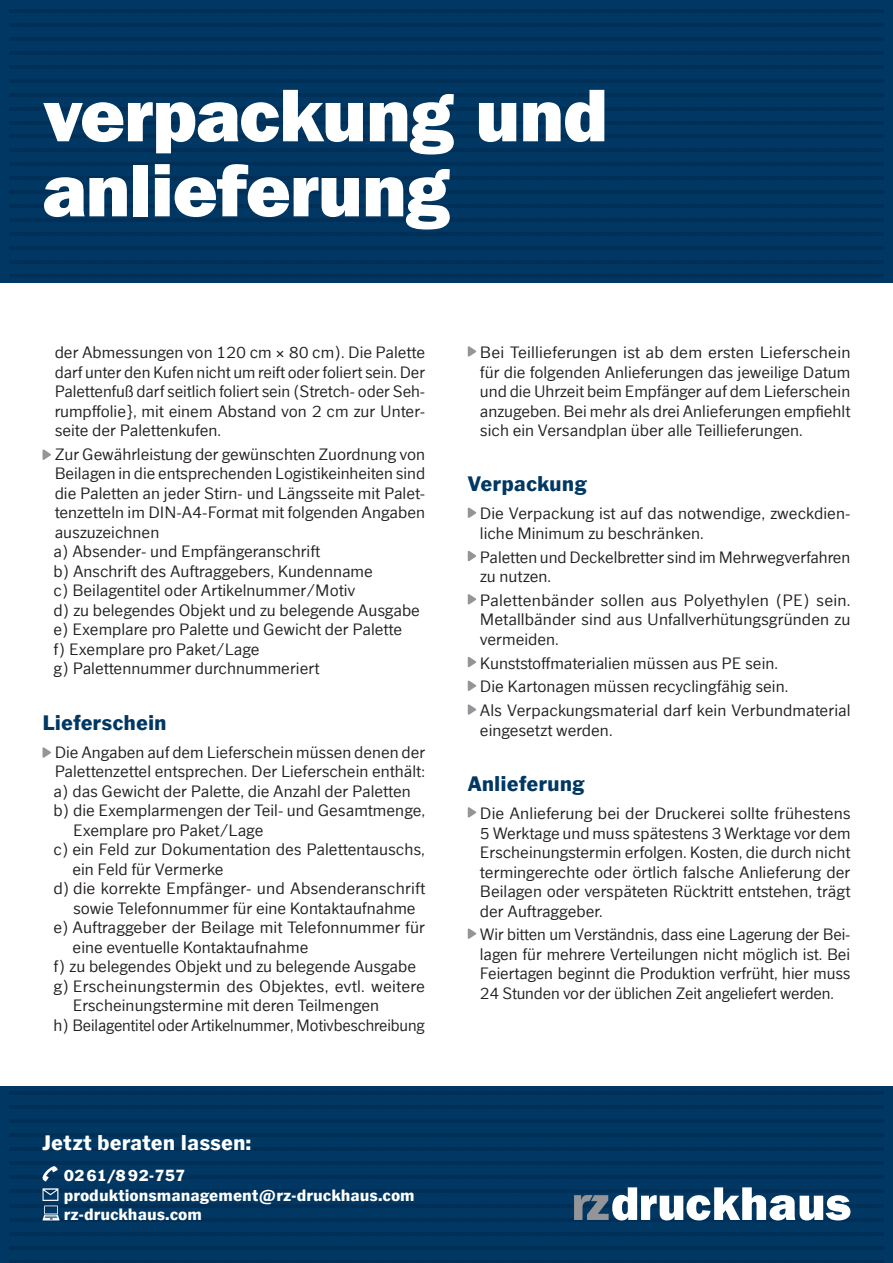
<style>
.page{position:relative;width:893px;height:1263px;background:#fff}
.page>*{position:absolute;margin:0;border:0;box-sizing:border-box;transform-origin:0 0}
.t1{font:800 75px/75px "Franklin Gothic LT";letter-spacing:-.005em;color:#fff}
.t2{font:700 19.5px "Franklin Gothic 1 ST";color:#003863}
.t3{font:700 19.5px "Franklin Gothic 1 ST";color:#fff}
.t4{font:15px/19.5px "Franklin Gothic 1 ST";color:#231f20;text-align:justify}
.t5{font:700 15px/19.5px "Franklin Gothic 1 ST";color:#fff}
</style>
<div class="page">
<div style="left:0;top:0;width:893px;height:283px;background:#003863"></div>
<svg style="left:11px;top:11px;width:871px;height:1px"></svg>
<hr style="left:11px;top:80px;width:871px;height:2px;background:#002f57">
<svg style="left:11px;top:150px;width:871px;height:1px"></svg>
<hr style="left:11px;top:219px;width:871px;height:2px;background:#002f57">
<svg style="left:11px;top:25px;width:871px;height:1px"></svg>
<hr style="left:11px;top:94px;width:871px;height:2px;background:#002f57">
<svg style="left:11px;top:164px;width:871px;height:1px"></svg>
<hr style="left:11px;top:233px;width:871px;height:2px;background:#002f57">
<hr style="left:11px;top:38px;width:871px;height:2px;background:#002f57">
<svg style="left:11px;top:108px;width:871px;height:1px"></svg>
<hr style="left:11px;top:177px;width:871px;height:2px;background:#002f57">
<svg style="left:11px;top:247px;width:871px;height:1px"></svg>
<hr style="left:11px;top:52px;width:871px;height:2px;background:#002f57">
<svg style="left:11px;top:122px;width:871px;height:1px"></svg>
<hr style="left:11px;top:191px;width:871px;height:2px;background:#002f57">
<svg style="left:11px;top:261px;width:871px;height:1px"></svg>
<hr style="left:11px;top:66px;width:871px;height:2px;background:#002f57">
<svg style="left:11px;top:136px;width:871px;height:1px"></svg>
<hr style="left:11px;top:205px;width:871px;height:2px;background:#002f57">
<svg style="left:11px;top:275px;width:871px;height:1px"></svg>
<div style="left:0;top:1086px;width:893px;height:177px;background:#003863"></div>
<hr style="left:11px;top:1134px;width:871px;height:2px;background:#002f57">
<hr style="left:11px;top:1148px;width:871px;height:2px;background:#002f57">
<svg style="left:11px;top:1092px;width:871px;height:1px"></svg>
<svg style="left:11px;top:1233px;width:871px;height:1px"></svg>
<svg style="left:11px;top:1106px;width:871px;height:1px"></svg>
<hr style="left:11px;top:1247px;width:871px;height:2px;background:#002f57">
<svg style="left:11px;top:1120px;width:871px;height:1px"></svg>
<hr style="left:11px;top:1261px;width:871px;height:2px;background:#002f57">
<svg style="left:43px;top:449px;width:8px;height:11px"></svg>
<svg style="left:43px;top:747px;width:8px;height:11px"></svg>
<svg style="left:468px;top:346px;width:8px;height:11px"></svg>
<svg style="left:468px;top:507px;width:8px;height:11px"></svg>
<svg style="left:468px;top:551px;width:8px;height:10px"></svg>
<svg style="left:468px;top:594px;width:8px;height:11px"></svg>
<svg style="left:468px;top:657px;width:8px;height:10px"></svg>
<svg style="left:468px;top:680px;width:8px;height:11px"></svg>
<svg style="left:468px;top:704px;width:8px;height:11px"></svg>
<svg style="left:468px;top:807px;width:8px;height:11px"></svg>
<svg style="left:468px;top:928px;width:8px;height:11px"></svg>
<svg style="left:11px;top:1162px;width:871px;height:19px"></svg>
<svg style="left:11px;top:1187px;width:871px;height:33px"></svg>
<h1 class="t1" style="left:43px;top:78px;width:566px">verpackung und anlieferung</h1>
<p class="t4" style="left:55px;top:343px;width:372px">der Abmessungen von 120 cm × 80 cm). Die Palette darf unter den Kufen nicht um reift oder foliert sein. Der Palettenfuß darf seitlich foliert sein (Stretch- oder Seh&shy;rumpffolie}, mit einem Abstand von 2 cm zur Unter&shy;seite der Palettenkufen.</p>
<p class="t4" style="left:53px;top:445px;width:373px;text-align:left">Zur Gewährleistung der gewünschten Zuordnung von Beilagen in die entsprechenden Logistikeinheiten sind die Paletten an jeder Stirn- und Längsseite mit Palet&shy;tenzetteln im DIN-A4-Format mit folgenden Angaben auszuzeichnen<br>a) Absender- und Empfängeranschrift<br>b) Anschrift des Auftraggebers, Kundenname<br>c) Beilagentitel oder Artikelnummer/Motiv<br>d) zu belegendes Objekt und zu belegende Ausgabe e) Exemplare pro Palette und Gewicht der Palette<br>f) Exemplare pro Paket/Lage<br>g) Palettennummer durchnummeriert</p>
<h2 class="t2" style="left:43px;top:710px;width:126px">Lieferschein</h2>
<p class="t4" style="left:55px;top:742px;width:372px">Die Angaben auf dem Lieferschein müssen denen der</p>
<p class="t4" style="left:55px;top:762px;width:372px">Palettenzettel entsprechen. Der Lieferschein enthält:</p>
<p class="t4" style="left:53px;top:781px;width:359px">a) das Gewicht der Palette, die Anzahl der Paletten</p>
<p class="t4" style="left:53px;top:801px;width:373px">b) die Exemplarmengen der Teil- und Gesamtmenge,</p>
<p class="t4" style="left:73px;top:820px;width:192px">Exemplare pro Paket/Lage</p>
<p class="t4" style="left:53px;top:840px;width:373px">c) ein Feld zur Dokumentation des Palettentauschs,</p>
<p class="t4" style="left:72px;top:859px;width:153px">ein Feld für Vermerke</p>
<p class="t4" style="left:54px;top:879px;width:373px">d) die korrekte Empfänger- und Absenderanschrift</p>
<p class="t4" style="left:73px;top:898px;width:344px">sowie Telefonnummer für eine Kontaktaufnahme</p>
<p class="t4" style="left:53px;top:918px;width:373px">e) Auftraggeber der Beilage mit Telefonnummer für</p>
<p class="t4" style="left:73px;top:937px;width:237px">eine eventuelle Kontaktaufnahme</p>
<p class="t4" style="left:53px;top:957px;width:364px">f) zu belegendes Objekt und zu belegende Ausgabe</p>
<p class="t4" style="left:54px;top:976px;width:373px">g) Erscheinungstermin des Objektes, evtl. weitere</p>
<p class="t4" style="left:73px;top:996px;width:308px">Erscheinungstermine mit deren Teilmengen</p>
<p class="t4" style="left:54px;top:1015px;width:373px">h) Beilagentitel oder Artikelnummer, Motivbeschreibung</p>
<h2 class="t3" style="left:43px;top:1130px;width:210px">Jetzt beraten lassen:</h2>
<p class="t5" style="left:64px;top:1166px;width:352px">0261/892-757 produktionsmanagement@rz-druckhaus.com rz-druckhaus.com</p>
<p class="t4" style="left:480px;top:343px;width:372px">Bei Teillieferungen ist ab dem ersten Lieferschein für die folgenden Anlieferungen das jeweilige Datum und die Uhrzeit beim Empfänger auf dem Lieferschein anzugeben. Bei mehr als drei Anlieferungen empfiehlt sich ein Versandplan über alle Teillieferungen.</p>
<h2 class="t2" style="left:468px;top:472px;width:121px">Verpackung</h2>
<p class="t4" style="left:480px;top:504px;width:372px">Die Verpackung ist auf das notwendige, zweckdien&shy;liche Minimum zu beschränken.</p>
<p class="t4" style="left:480px;top:547px;width:372px">Paletten und Deckelbretter sind im Mehrwegverfahren zu nutzen.</p>
<p class="t4" style="left:480px;top:591px;width:372px">Palettenbänder sollen aus Polyethylen (PE) sein.<br>Metallbänder sind aus Unfallverhütungsgründen zu vermeiden.</p>
<p class="t4" style="left:480px;top:651px;width:372px;line-height:23.7px;text-align:left">Kunststoffmaterialien müssen aus PE sein.<br>Die Kartonagen müssen recyclingfähig sein.<br>Als Verpackungsmaterial darf kein Verbundmaterial</p>
<p class="t4" style="left:480px;top:720px;width:134px">eingesetzt werden.</p>
<h2 class="t2" style="left:468px;top:771px;width:119px">Anlieferung</h2>
<p class="t4" style="left:480px;top:804px;width:372px">Die Anlieferung bei der Druckerei sollte frühestens 5 Werktage und muss spätestens 3 Werktage vor dem Erscheinungstermin erfolgen. Kosten, die durch nicht termingerechte oder örtlich falsche Anlieferung der Beilagen oder verspäteten Rücktritt entstehen, trägt der Auftraggeber.</p>
<p class="t4" style="left:480px;top:925px;width:372px">Wir bitten um Verständnis, dass eine Lagerung der Bei&shy;lagen für mehrere Verteilungen nicht möglich ist. Bei Feiertagen beginnt die Produktion verfrüht, hier muss 24 Stunden vor der üblichen Zeit angeliefert werden.</p>
</div>
